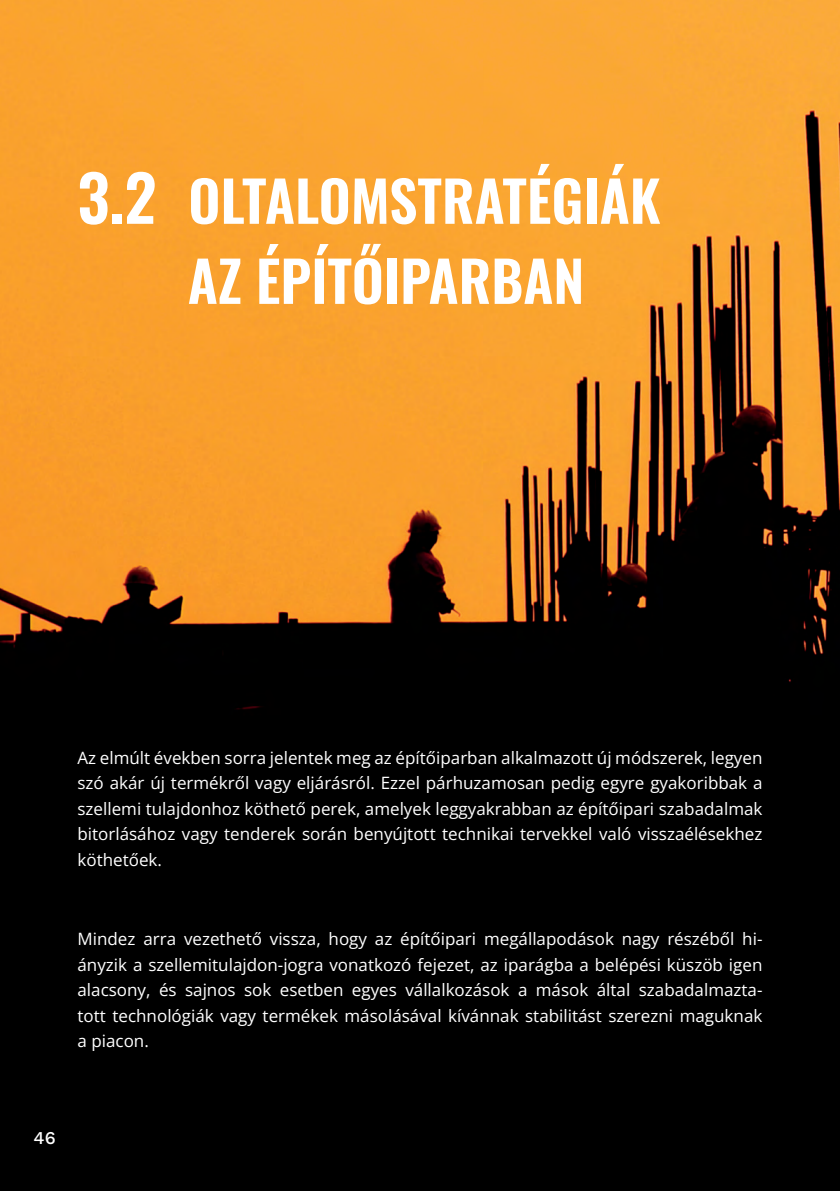
<style>
.page{position:relative;width:840px;height:1191px;background:#fff}
.page>*{position:absolute;margin:0;border:0;box-sizing:border-box;transform-origin:0 0}
.t1{font:600 55.8px/80px "Oswald";color:#fff}
.t2{font:500 18px "Work Sans";color:#fff}
.t3{font:17px/25.4px "Open Sans";color:#fff;text-align:justify}
.s1{font-size:63.4px}
</style>
<div class="page">
<img style="left:0;top:0;width:839px;height:1191px">
<h1 class="t1" style="left:188px;top:156px;width:474px;text-indent:-110px"><span class="s1">3.2</span> OLTALOMSTRATÉGIÁK<br>AZ ÉPÍTŐIPARBAN</h1>
<p class="t3" style="left:77px;top:744px;width:686px">Az elmúlt években sorra jelentek meg az építőiparban alkalmazott új módszerek, legyen szó akár új termékről vagy eljárásról. Ezzel párhuzamosan pedig egyre gyakoribbak a szellemi tulajdonhoz köthető perek, amelyek leggyakrabban az építőipari szabadalmak bitorlásához vagy tenderek során benyújtott technikai tervekkel való visszaélésekhez köthetőek.</p>
<p class="t3" style="left:77px;top:926px;width:686px">Mindez arra vezethető vissza, hogy az építőipari megállapodások nagy részéből hi&shy;ányzik a szellemitulajdon-jogra vonatkozó fejezet, az iparágba a belépési küszöb igen alacsony, és sajnos sok esetben egyes vállalkozások a mások által szabadalmazta&shy;tott technológiák vagy termékek másolásával kívánnak stabilitást szerezni maguknak a piacon.</p>
<p class="t2" style="left:33px;top:1124px;width:24px">46</p>
</div>
